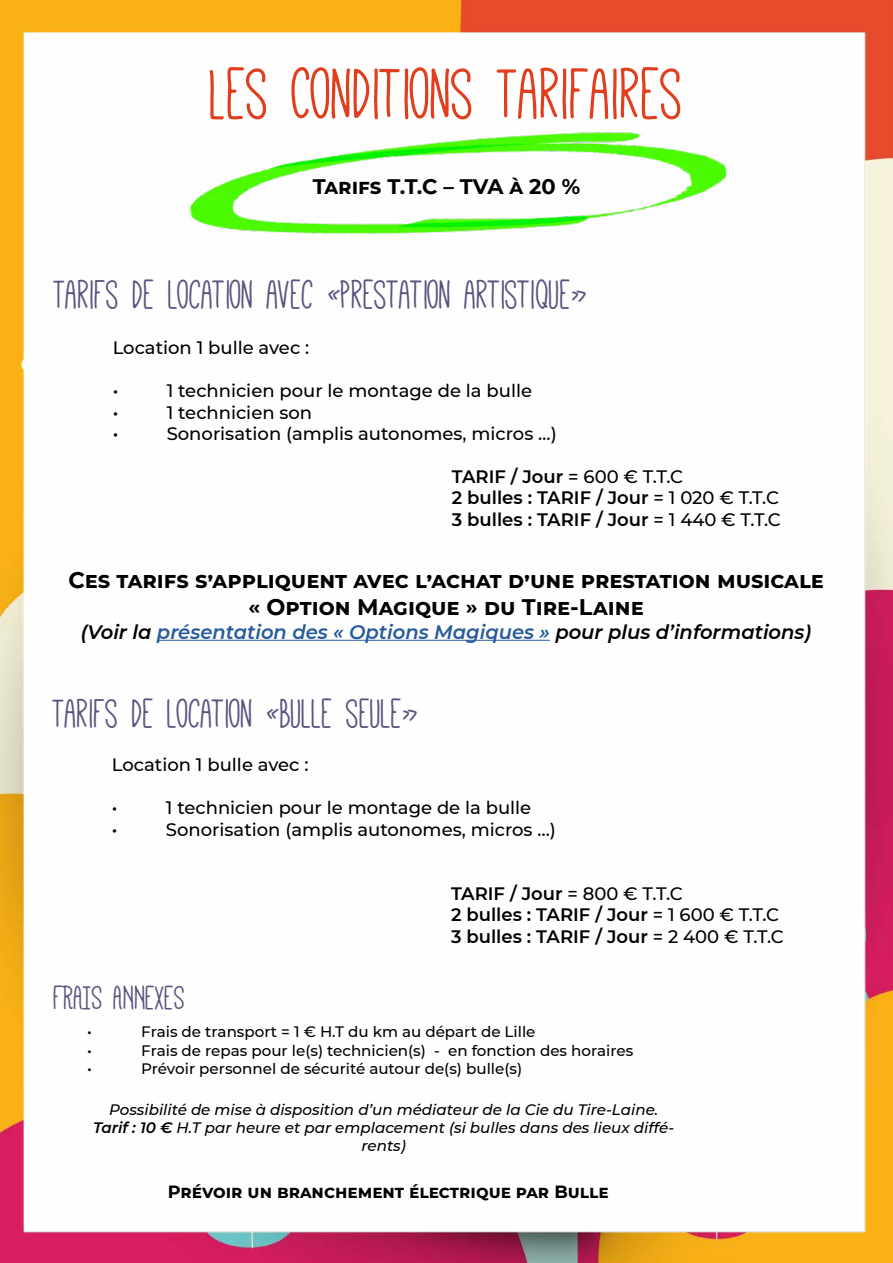
<style>
.page{position:relative;width:893px;height:1263px;background:#fff}
.page>*{position:absolute;margin:0;border:0;box-sizing:border-box;transform-origin:0 0}
.t1{font:79.5px "Mathlete Bulky";color:#e13e1d}
.t2{font:45px "Mathlete Bulky";color:#5b527f}
.t3{font:37.8px "Mathlete Bulky";color:#5b527f}
.t4{font:700 22.5px/27px "Montserrat";color:#000;text-align:center}
.t5{font:700 21px "Montserrat";color:#000}
.t6{font:italic 600 19.5px "Montserrat";color:#275b9b}
.t7{font:500 18px "Montserrat";color:#000}
.t8{font:600 18px/21.6px "Montserrat";color:#000}
.t9{font:700 17.7px "Montserrat";color:#000}
.t10{font:500 15.15px "Montserrat";color:#000}
.t11{font:italic 500 15.15px/18.1px "Montserrat";color:#000;text-align:center}
.s1{font-weight:500}
.s2{color:#000}
.s3{font-weight:600}
</style>
<div class="page">
<img style="left:0;top:0;width:893px;height:1263px">
<hr style="left:157px;top:640px;width:393px;height:1px;background:#275b9b">
<h1 class="t1" style="left:210px;top:55px;width:475px">LES CONDITIONS TARIFAIRES</h1>
<p class="t5" style="left:313px;top:172px;width:269px">Tarifs T.T.C – TVA à 20 %</p>
<h2 class="t2" style="left:54px;top:272px;width:535px">TARIFS DE LOCATION AVEC «PRESTATION ARTISTIQUE»</h2>
<p class="t7" style="left:113px;top:335px;width:198px">Location 1 bulle avec :</p>
<p class="t7" style="left:113px;top:378px;width:7px">•</p>
<p class="t7" style="left:167px;top:378px;width:367px">1 technicien pour le montage de la bulle</p>
<p class="t7" style="left:113px;top:400px;width:7px">•</p>
<p class="t7" style="left:167px;top:400px;width:147px">1 technicien son</p>
<p class="t7" style="left:113px;top:421px;width:7px">•</p>
<p class="t7" style="left:167px;top:421px;width:392px">Sonorisation (amplis autonomes, micros …)</p>
<p class="t8" style="left:452px;top:465px;width:331px">TARIF / Jour <span class="s1">= 600 € T.T.C<br></span>2 bulles : TARIF / Jour <span class="s1">= 1 020 € T.T.C<br></span>3 bulles : TARIF / Jour <span class="s1">= 1 440 € T.T.C</span></p>
<p class="t4" style="left:68px;top:566px;width:757px">Ces tarifs s’appliquent avec l’achat d’une prestation musicale « Option Magique » du Tire-Laine</p>
<p class="t6" style="left:81px;top:618px;width:732px"><span class="s2">(Voir la</span> présentation des « Options Magiques » <span class="s2">pour plus d’informations)</span></p>
<h2 class="t2" style="left:53px;top:691px;width:367px">TARIFS DE LOCATION «BULLE SEULE»</h2>
<p class="t7" style="left:112px;top:752px;width:198px">Location 1 bulle avec :</p>
<p class="t7" style="left:112px;top:795px;width:7px">•</p>
<p class="t7" style="left:166px;top:795px;width:367px">1 technicien pour le montage de la bulle</p>
<p class="t7" style="left:112px;top:817px;width:7px">•</p>
<p class="t7" style="left:166px;top:817px;width:392px">Sonorisation (amplis autonomes, micros …)</p>
<p class="t8" style="left:451px;top:882px;width:334px">TARIF / Jour <span class="s1">= 800 € T.T.C<br></span>2 bulles : TARIF / Jour <span class="s1">= 1 600 € T.T.C<br></span>3 bulles : TARIF / Jour <span class="s1">= 2 400 € T.T.C</span></p>
<h3 class="t3" style="left:54px;top:979px;width:133px">FRAIS ANNEXES</h3>
<p class="t10" style="left:87px;top:1021px;width:6px">•</p>
<p class="t10" style="left:141px;top:1021px;width:396px">Frais de transport = 1 € H.T du km au départ de Lille</p>
<p class="t10" style="left:87px;top:1040px;width:6px">•</p>
<p class="t10" style="left:141px;top:1040px;width:494px">Frais de repas pour le(s) technicien(s) - en fonction des horaires</p>
<p class="t10" style="left:87px;top:1058px;width:6px">•</p>
<p class="t10" style="left:141px;top:1058px;width:382px">Prévoir personnel de sécurité autour de(s) bulle(s)</p>
<p class="t11" style="left:93px;top:1100px;width:582px">Possibilité de mise à disposition d’un médiateur de la Cie du Tire-Laine.<br><span class="s3">Tarif : 10 €</span> H.T par heure et par emplacement (si bulles dans des lieux diffé&shy;rents)</p>
<p class="t9" style="left:168px;top:1178px;width:442px">Prévoir un branchement électrique par Bulle</p>
</div>
